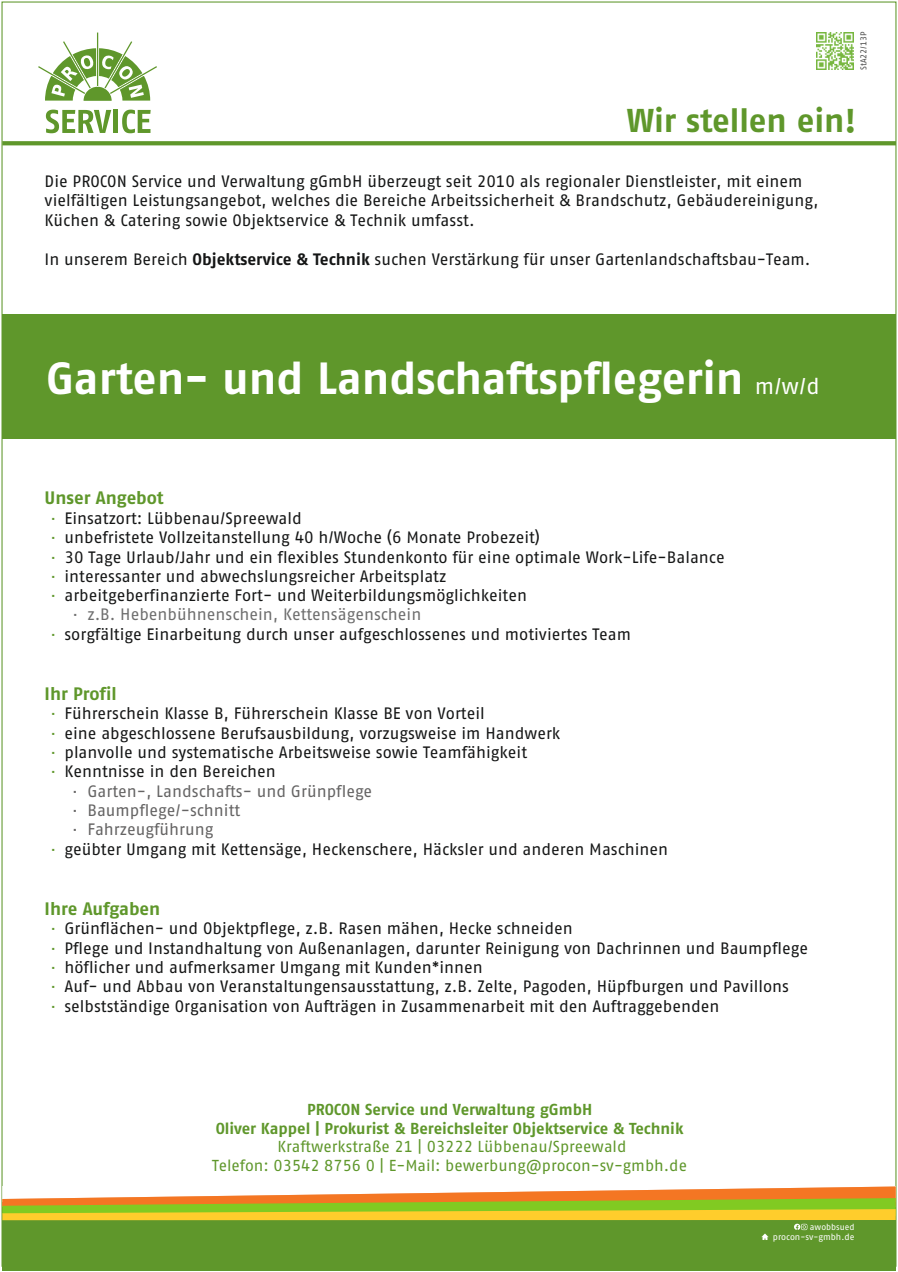
<style>
.page{position:relative;width:898px;height:1272px;background:#fff}
.page>*{position:absolute;margin:0;border:0;box-sizing:border-box;transform-origin:0 0}
.t1{font:700 57.15px "AWO Fago Office";letter-spacing:-.005em;color:#fff}
.t2{font:700 45px "AWO Fago Office";letter-spacing:-.005em;color:#fff}
.t3{font:700 33px "AWO Fago Office";color:#5f972b}
.t4{font:700 18px "AWO Fago Office";letter-spacing:-.005em;color:#5f972b}
.t5{font:16.5px/19.4px "AWO Fago Office";color:#151616}
.t6{font:16.5px/19.4px "AWO Fago Office";color:#656464}
.t7{font:16.5px "AWO Fago Office";color:#6e6e6e}
.t8{font:15.9px/18.6px "AWO Fago Office";color:#5f972b;text-align:center}
.t9{font:700 15.9px/19px "AWO Fago Office";color:#5f972b;text-align:center}
.t10{font:8.85px "AWO Fago Office";color:#fff}
.t11{font:8.7px "AWO Fago Office";color:#fff}
.t12{font:8.55px "AWO Fago Office";color:#4e4e4d}
.s1{font-weight:700}
.s2{font-weight:400}
.s3{font-weight:400;font-size:22.5px}
</style>
<div class="page">
<div style="left:2px;top:313px;width:893px;height:95px;background:#5f972b"></div>
<svg style="left:2px;top:141px;width:893px;height:4px;fill:#5f972b"></svg>
<img style="left:816px;top:32px;width:37px;height:38px">
<svg style="left:46px;top:110px;width:65px;height:23px"></svg>
<div style="left:113px;top:110px;width:5px;height:23px;background:#5f972b"></div>
<svg style="left:122px;top:110px;width:29px;height:23px"></svg>
<svg style="left:38px;top:33px;width:119px;height:68px"></svg>
<div style="left:2px;top:321px;width:893px;height:118px;background:#5f972b"></div>
<div style="left:2px;top:1206px;width:893px;height:64px;background:#5f972b"></div>
<svg style="left:2px;top:1186px;width:893px;height:53px"></svg>
<p class="t12" style="left:860px;top:70px;width:40px;rotate:-90deg">StA22/13P</p>
<h3 class="t3" style="left:626px;top:106px;width:231px">Wir stellen ein!</h3>
<p class="t5" style="left:45px;top:173px;width:775px">Die PROCON Service und Verwaltung gGmbH überzeugt seit 2010 als regionaler Dienstleister, mit einem vielfältigen Leistungsangebot, welches die Bereiche Arbeitssicherheit &amp; Brandschutz, Gebäudereinigung,<br>Küchen &amp; Catering sowie Objektservice &amp; Technik umfasst.</p>
<p class="t5" style="left:45px;top:251px;width:767px">In unserem Bereich <span class="s1">Objektservice &amp; Technik</span> suchen Verstärkung für unser Gartenlandschaftsbau-Team.</p>
<h1 class="t1" style="left:44px;top:336px;width:484px">Servicekraft <span class="s2">w/m/d</span></h1>
<h2 class="t2" style="left:46px;top:358px;width:775px">Garten- und Landschaftspflegerin <span class="s3">m/w/d</span></h2>
<p class="t4" style="left:45px;top:489px;width:120px">Unser Angebot</p>
<p class="t5" style="left:64px;top:510px;width:661px">Einsatzort: Lübbenau/Spreewald<br>unbefristete Vollzeitanstellung 40 h/Woche (6 Monate Probezeit)<br>30 Tage Urlaub/Jahr und ein flexibles Stundenkonto für eine optimale Work-Life-Balance interessanter und abwechslungsreicher Arbeitsplatz<br>arbeitgeberfinanzierte Fort- und Weiterbildungsmöglichkeiten</p>
<p class="t7" style="left:87px;top:609px;width:335px">z.B. Hebenbühnenschein, Kettensägenschein</p>
<p class="t5" style="left:64px;top:626px;width:568px">sorgfältige Einarbeitung durch unser aufgeschlossenes und motiviertes Team</p>
<p class="t4" style="left:45px;top:685px;width:73px">Ihr Profil</p>
<p class="t5" style="left:64px;top:705px;width:497px">Führerschein Klasse B, Führerschein Klasse BE von Vorteil<br>eine abgeschlossene Berufsausbildung, vorzugsweise im Handwerk planvolle und systematische Arbeitsweise sowie Teamfähigkeit Kenntnisse in den Bereichen</p>
<p class="t6" style="left:87px;top:783px;width:286px">Garten-, Landschafts- und Grünpflege<br>Baumpflege/-schnitt<br>Fahrzeugführung</p>
<p class="t5" style="left:64px;top:840px;width:605px">geübter Umgang mit Kettensäge, Heckenschere, Häcksler und anderen Maschinen</p>
<p class="t4" style="left:45px;top:900px;width:117px">Ihre Aufgaben</p>
<p class="t5" style="left:64px;top:920px;width:745px">Grünflächen- und Objektpflege, z.B. Rasen mähen, Hecke schneiden<br>Pflege und Instandhaltung von Außenanlagen, darunter Reinigung von Dachrinnen und Baumpflege höflicher und aufmerksamer Umgang mit Kunden*innen<br>Auf- und Abbau von Veranstaltungensausstattung, z.B. Zelte, Pagoden, Hüpfburgen und Pavillons selbstständige Organisation von Aufträgen in Zusammenarbeit mit den Auftraggebenden</p>
<p class="t9" style="left:216px;top:1100px;width:469px">PROCON Service und Verwaltung gGmbH<br>Oliver Kappel | Prokurist &amp; Bereichsleiter Objektservice &amp; Technik</p>
<p class="t8" style="left:212px;top:1139px;width:476px">Kraftwerkstraße 21 | 03222 Lübbenau/Spreewald<br>Telefon: 03542 8756 0 | E-Mail: bewerbung@procon-sv-gmbh.de</p>
<p class="t11" style="left:809px;top:1223px;width:46px">awobbsued</p>
<p class="t10" style="left:772px;top:1233px;width:83px">procon-sv-gmbh.de</p>
</div>
